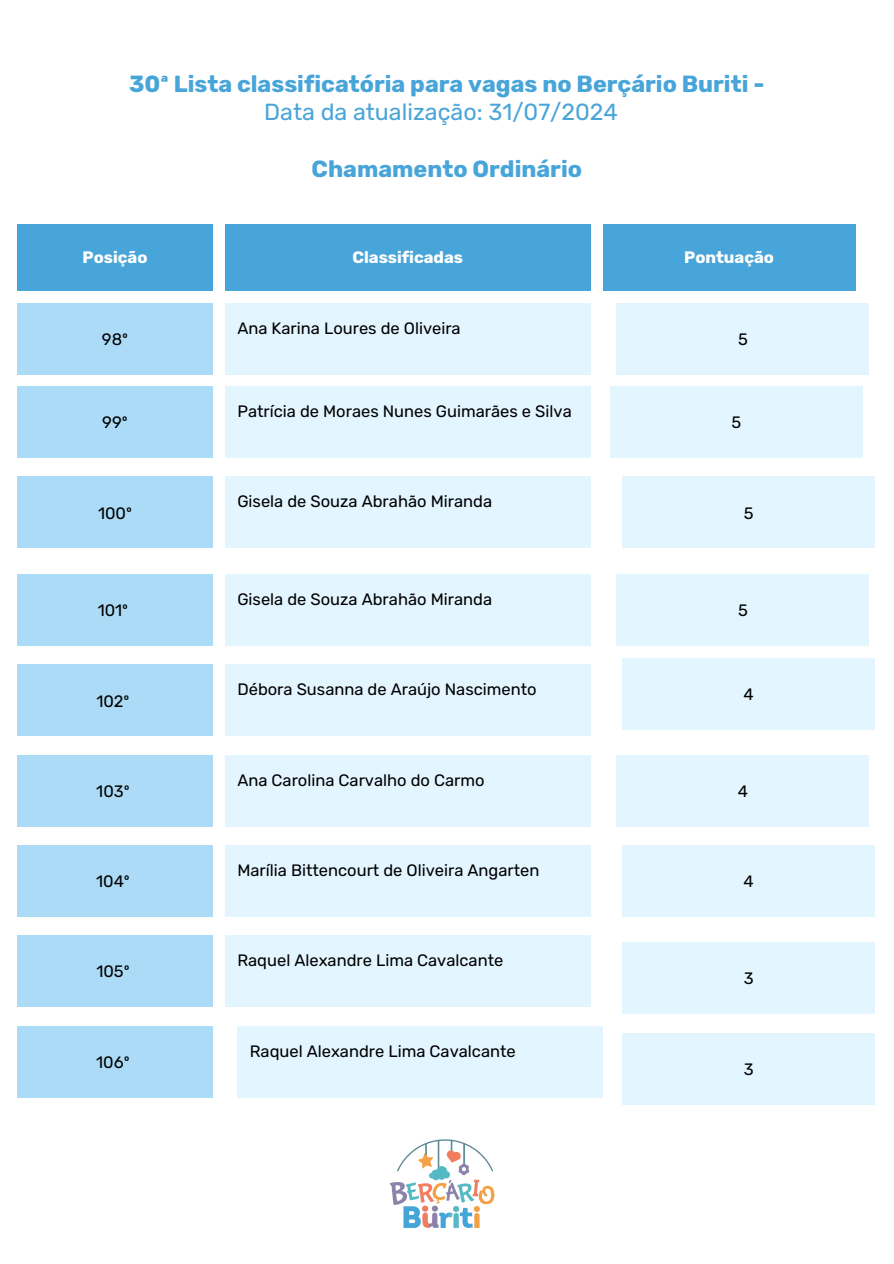
<style>
.page{position:relative;width:894px;height:1264px;background:#fff}
.page>*{position:absolute;margin:0;border:0;box-sizing:border-box;transform-origin:0 0}
.t1{font:700 23.25px/28.2px "Rubik";color:#48a5d9;text-align:center}
.t2{font:16.5px "Rubik";color:#000}
.t3{font:700 16.5px "Rubik";color:#fff}
.s1{font-weight:400}
</style>
<div class="page">
<div style="left:17px;top:225px;width:195px;height:66px;background:#48a5d9"></div>
<div style="left:225px;top:225px;width:365px;height:66px;background:#48a5d9"></div>
<div style="left:602px;top:225px;width:253px;height:66px;background:#48a5d9"></div>
<div style="left:17px;top:303px;width:195px;height:71px;background:#abdbf6"></div>
<div style="left:17px;top:387px;width:195px;height:71px;background:#abdbf6"></div>
<div style="left:17px;top:477px;width:195px;height:71px;background:#abdbf6"></div>
<div style="left:225px;top:303px;width:365px;height:71px;background:#e3f5ff"></div>
<div style="left:225px;top:387px;width:365px;height:71px;background:#e3f5ff"></div>
<div style="left:225px;top:477px;width:365px;height:71px;background:#e3f5ff"></div>
<div style="left:616px;top:303px;width:252px;height:71px;background:#e3f5ff"></div>
<div style="left:610px;top:387px;width:252px;height:71px;background:#e3f5ff"></div>
<div style="left:622px;top:477px;width:252px;height:71px;background:#e3f5ff"></div>
<div style="left:17px;top:574px;width:195px;height:71px;background:#abdbf6"></div>
<div style="left:225px;top:574px;width:365px;height:71px;background:#e3f5ff"></div>
<div style="left:616px;top:574px;width:252px;height:71px;background:#e3f5ff"></div>
<div style="left:17px;top:665px;width:195px;height:71px;background:#abdbf6"></div>
<div style="left:225px;top:665px;width:365px;height:71px;background:#e3f5ff"></div>
<div style="left:622px;top:658px;width:252px;height:71px;background:#e3f5ff"></div>
<div style="left:17px;top:755px;width:195px;height:71px;background:#abdbf6"></div>
<div style="left:225px;top:755px;width:365px;height:71px;background:#e3f5ff"></div>
<div style="left:616px;top:755px;width:252px;height:71px;background:#e3f5ff"></div>
<div style="left:17px;top:845px;width:195px;height:71px;background:#abdbf6"></div>
<div style="left:225px;top:845px;width:365px;height:71px;background:#e3f5ff"></div>
<div style="left:622px;top:845px;width:252px;height:71px;background:#e3f5ff"></div>
<div style="left:17px;top:935px;width:195px;height:71px;background:#abdbf6"></div>
<div style="left:225px;top:935px;width:365px;height:71px;background:#e3f5ff"></div>
<div style="left:622px;top:942px;width:252px;height:71px;background:#e3f5ff"></div>
<div style="left:622px;top:1033px;width:252px;height:71px;background:#e3f5ff"></div>
<div style="left:237px;top:1026px;width:365px;height:71px;background:#e3f5ff"></div>
<div style="left:17px;top:1026px;width:195px;height:71px;background:#abdbf6"></div>
<img style="left:389px;top:1139px;width:106px;height:89px">
<p class="t1" style="left:129px;top:70px;width:636px">30ª Lista classificatória para vagas no Berçário Buriti -<br><span class="s1">Data da atualização: 31/07/2024</span></p>
<h1 class="t1" style="left:311px;top:154px;width:272px">Chamamento Ordinário</h1>
<p class="t3" style="left:82px;top:248px;width:66px">Posição</p>
<p class="t3" style="left:352px;top:248px;width:112px">Classificadas</p>
<p class="t3" style="left:684px;top:248px;width:91px">Pontuação</p>
<p class="t2" style="left:102px;top:329px;width:28px">98º</p>
<p class="t2" style="left:102px;top:413px;width:27px">99º</p>
<p class="t2" style="left:98px;top:503px;width:35px">100º</p>
<p class="t2" style="left:98px;top:600px;width:32px">101º</p>
<p class="t2" style="left:96px;top:691px;width:35px">102º</p>
<p class="t2" style="left:96px;top:781px;width:35px">103º</p>
<p class="t2" style="left:96px;top:871px;width:35px">104º</p>
<p class="t2" style="left:96px;top:962px;width:35px">105º</p>
<p class="t2" style="left:96px;top:1052px;width:35px">106º</p>
<p class="t2" style="left:237px;top:318px;width:225px">Ana Karina Loures de Oliveira</p>
<p class="t2" style="left:237px;top:402px;width:336px">Patrícia de Moraes Nunes Guimarães e Silva</p>
<p class="t2" style="left:237px;top:492px;width:256px">Gisela de Souza Abrahão Miranda</p>
<p class="t2" style="left:237px;top:589px;width:256px">Gisela de Souza Abrahão Miranda</p>
<p class="t2" style="left:737px;top:329px;width:11px">5</p>
<p class="t2" style="left:731px;top:413px;width:11px">5</p>
<p class="t2" style="left:743px;top:503px;width:11px">5</p>
<p class="t2" style="left:737px;top:600px;width:11px">5</p>
<p class="t2" style="left:237px;top:680px;width:301px">Débora Susanna de Araújo Nascimento</p>
<p class="t2" style="left:743px;top:684px;width:12px">4</p>
<p class="t2" style="left:237px;top:770px;width:249px">Ana Carolina Carvalho do Carmo</p>
<p class="t2" style="left:237px;top:860px;width:303px">Marília Bittencourt de Oliveira Angarten</p>
<p class="t2" style="left:237px;top:950px;width:267px">Raquel Alexandre Lima Cavalcante</p>
<p class="t2" style="left:250px;top:1041px;width:267px">Raquel Alexandre Lima Cavalcante</p>
<p class="t2" style="left:737px;top:781px;width:12px">4</p>
<p class="t2" style="left:743px;top:871px;width:12px">4</p>
<p class="t2" style="left:743px;top:968px;width:11px">3</p>
<p class="t2" style="left:743px;top:1059px;width:11px">3</p>
</div>
